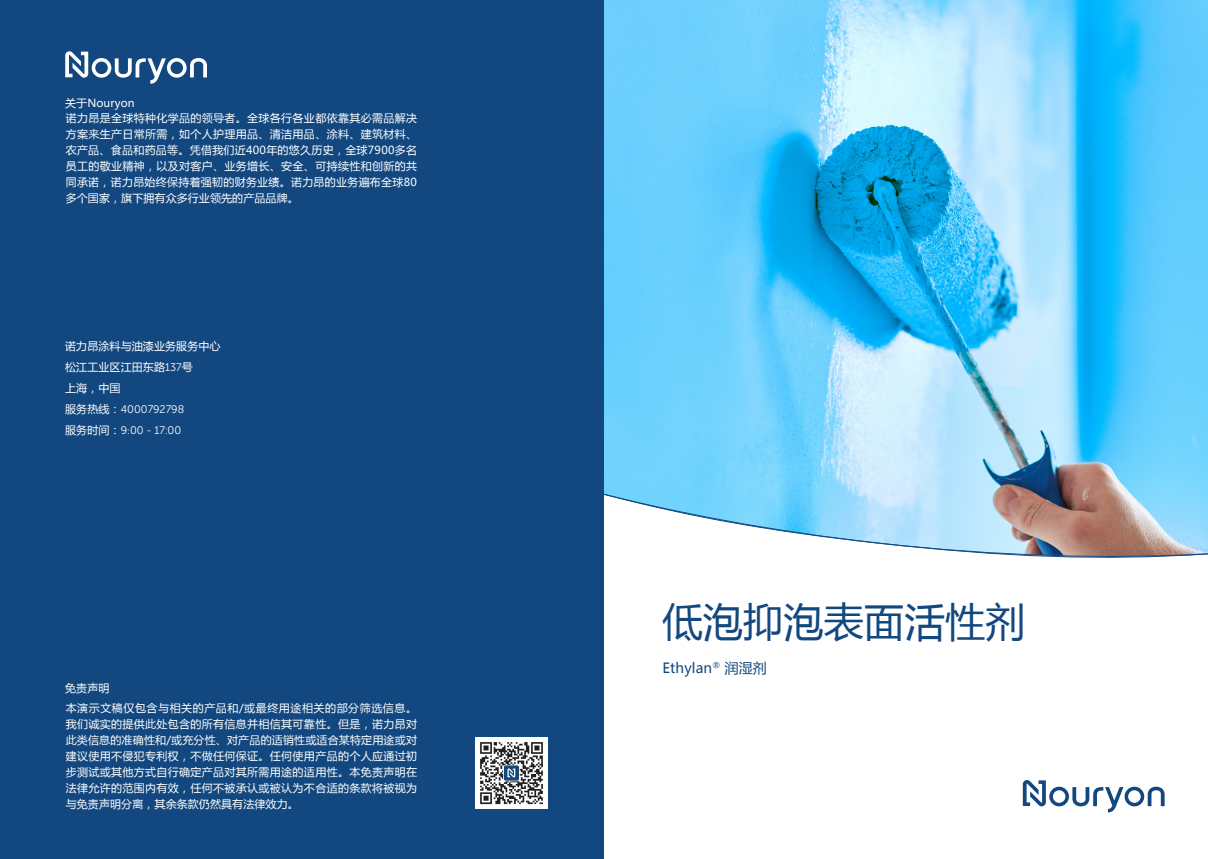
<style>
.page{position:relative;width:1208px;height:859px;background:#fff}
.page>*{position:absolute;margin:0;border:0;box-sizing:border-box;transform-origin:0 0}
.t1{font:40px "Microsoft Ya Hei";letter-spacing:.01em;color:#12487f}
.t2{font:14px "Microsoft Ya Hei";letter-spacing:.01em;color:#12487f}
.t3{font:11px/15.9px "Microsoft Ya Hei";letter-spacing:.025em;color:#fff}
.t4{font:11px/19.7px "Microsoft Ya Hei";letter-spacing:.05em;color:#fff}
.t5{font:11px/21px "Museo Sans Rounded 300";color:#fff}
.s1{font-family:"Museo Sans Rounded 300"}
.s2{font-family:"Microsoft Ya Hei"}
.s3{font-family:"Adobe Song Std";font-weight:300}
</style>
<div class="page">
<img style="left:604px;top:0;width:604px;height:488px">
<svg style="left:604px;top:488px;width:604px;height:5px;background:#8ec4df"></svg>
<svg style="left:604px;top:493px;width:604px;height:65px"></svg>
<svg style="left:1022px;top:780px;width:142px;height:32px"></svg>
<div style="left:0;top:0;width:604px;height:859px;background:#12487f"></div>
<svg style="left:65px;top:51px;width:142px;height:33px"></svg>
<img style="left:475px;top:737px;width:72px;height:72px">
<div style="left:504px;top:765px;width:15px;height:15px;background:#12487f"></div>
<svg style="left:507px;top:768px;width:8px;height:10px"></svg>
<p class="t3" style="left:65px;top:94px;width:353px">关于Nouryon<br>诺力昂是全球特种化学品的领导者。全球各行各业都依靠其必需品解决方案来生产日常所需，如个人护理用品、清洁用品、涂料、建筑材料、农产品、食品和药品等。凭借我们近400年的悠久历史，全球7900多名员工的敬业精神，以及对客户、业务增长、安全、可持续性和创新的共同承诺，诺力昂始终保持着强韧的财务业绩。诺力昂的业务遍布全球80多个国家，旗下拥有众多行业领先的产品品牌。</p>
<p class="t3" style="left:65px;top:335px;width:157px;line-height:21px">诺力昂涂料与油漆业务服务中心松江工业区江田东路<span class="s1">137</span>号<br>上海，中国</p>
<p class="t5" style="left:65px;top:398px;width:120px"><span class="s2">服务热线：</span>4000792798<span class="s2">服务时间：</span>9<span class="s3">:</span>00 - 17:00</p>
<p class="t4" style="left:65px;top:678px;width:353px">免责声明<br>本演示文稿仅包含与相关的产品和/或最终用途相关的部分筛选信息。</p>
<p class="t3" style="left:66px;top:715px;width:353px;text-align:justify">我们诚实的提供此处包含的所有信息并相信其可靠性。但是，诺力昂对此类信息的准确性和/或充分性、对产品的适销性或适合某特定用途或对建议使用不侵犯专利权，不做任何保证。任何使用产品的个人应通过初步测试或其他方式自行确定产品对其所需用途的适用性。本免责声明在法律允许的范围内有效，任何不被承认或被认为不合适的条款将被视为与免责声明分离，其余条款仍然具有法律效力。</p>
<h1 class="t1" style="left:662px;top:595px;width:364px">低泡抑泡表面活性剂</h1>
<p class="t2" style="left:662px;top:658px;width:106px">Ethylan<sup>®</sup> 润湿剂</p>
</div>
